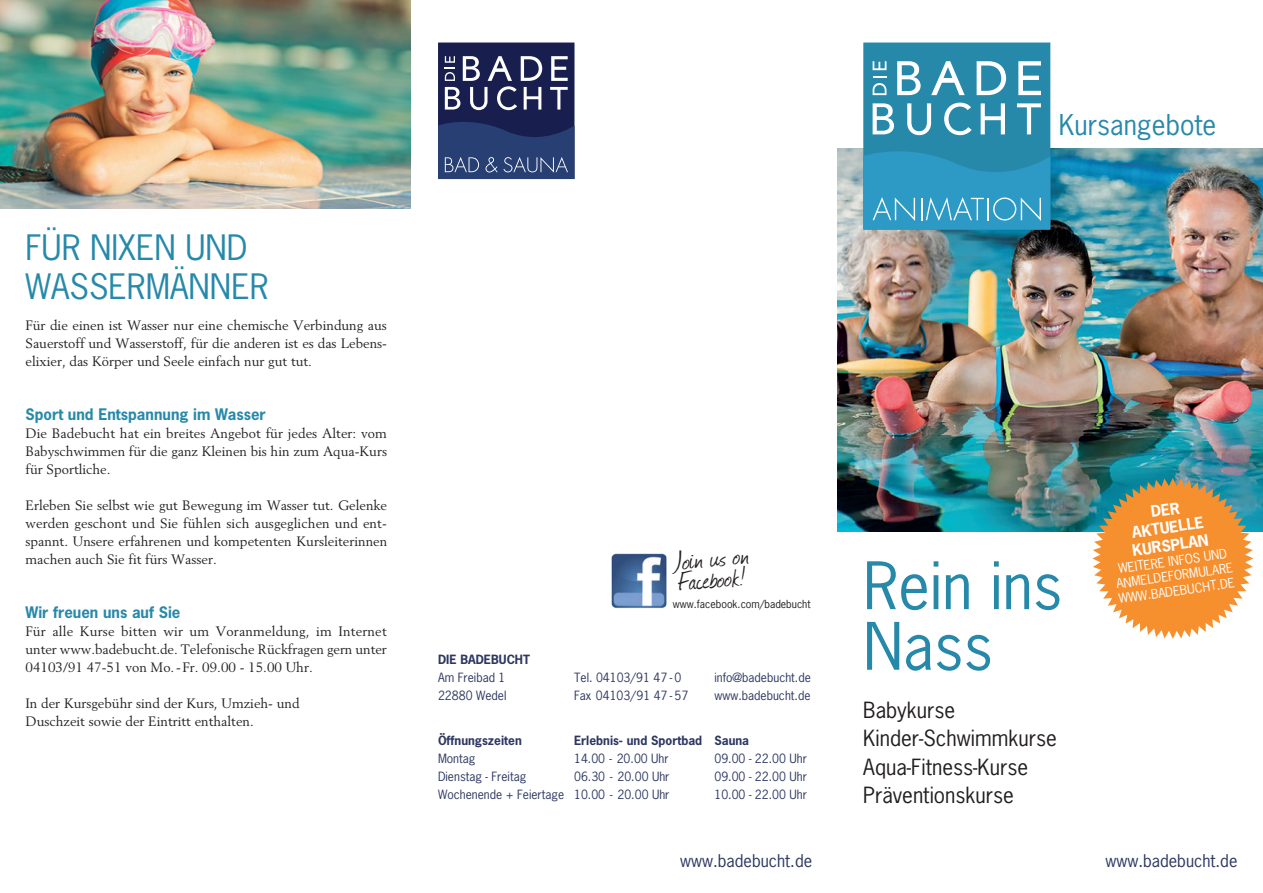
<style>
.page{position:relative;width:1263px;height:893px;background:#fff}
.page>*{position:absolute;margin:0;border:0;box-sizing:border-box;transform-origin:0 0}
.t1{font:61.5px/60.6px "News Gothic Std";color:#2789aa}
.t2{font:33px/39.6px "News Gothic Std";color:#2789aa}
.t3{font:30px/21px "Journal";color:#231f20}
.t4{font:27px "News Gothic Std";color:#2789aa}
.t5{font:21px/28.5px "News Gothic Std";color:#231f20}
.t6{font:16.5px "News Gothic Std";color:#2d3761}
.t7{font:700 15px "News Gothic Std";color:#2789aa}
.t8{font:700 15px/18px "News Gothic Std";color:#fff;text-align:center}
.t9{font:13.5px/18px "Berling LT Std";color:#231f20;text-align:justify}
.t10{font:12.45px/15px "News Gothic Std";color:#fff;text-align:center}
.t11{font:12px "News Gothic Std";color:#2d3761}
.t12{font:700 12px "News Gothic Std";color:#2d3761}
.t13{font:10.5px "News Gothic Std";color:#231f20}
</style>
<div class="page">
<img style="left:838px;top:149px;width:425px;height:382px">
<div style="left:863px;top:43px;width:187px;height:187px;background:#2789aa"></div>
<svg style="left:863px;top:141px;width:187px;height:89px"></svg>
<svg style="left:897px;top:61px;width:24px;height:34px"></svg>
<svg style="left:931px;top:61px;width:34px;height:34px"></svg>
<svg style="left:977px;top:61px;width:29px;height:34px"></svg>
<svg style="left:1018px;top:61px;width:23px;height:34px"></svg>
<svg style="left:873px;top:103px;width:21px;height:31px"></svg>
<svg style="left:907px;top:103px;width:24px;height:32px"></svg>
<svg style="left:944px;top:103px;width:28px;height:32px"></svg>
<svg style="left:981px;top:103px;width:24px;height:31px"></svg>
<svg style="left:1017px;top:103px;width:24px;height:31px"></svg>
<svg style="left:873px;top:76px;width:13px;height:19px"></svg>
<svg style="left:873px;top:61px;width:13px;height:9px"></svg>
<svg style="left:1092px;top:478px;width:161px;height:161px;background:#dba05e"></svg>
<svg style="left:438px;top:43px;width:136px;height:136px;background:#36426e"></svg>
<img style="left:611px;top:553px;width:56px;height:55px">
<img style="left:0;top:0;width:410px;height:208px">
<h2 class="t2" style="left:26px;top:227px;width:245px">FÜR NIXEN UND<br>WASSERMÄNNER</h2>
<p class="t9" style="left:26px;top:316px;width:363px">Für die einen ist Wasser nur eine chemische Verbindung aus Sauerstoff und Wasserstoff, für die anderen ist es das Lebens&shy;elixier, das Körper und Seele einfach nur gut tut.</p>
<p class="t7" style="left:26px;top:404px;width:242px">Sport und Entspannung im Wasser</p>
<p class="t9" style="left:26px;top:424px;width:363px">Die Badebucht hat ein breites Angebot für jedes Alter: vom Babyschwimmen für die ganz Kleinen bis hin zum Aqua-Kurs für Sportliche.</p>
<p class="t9" style="left:26px;top:496px;width:363px">Erleben Sie selbst wie gut Bewegung im Wasser tut. Gelenke werden geschont und Sie fühlen sich ausgeglichen und ent&shy;spannt. Unsere erfahrenen und kompetenten Kursleiterinnen machen auch Sie fit fürs Wasser.</p>
<p class="t7" style="left:26px;top:602px;width:156px">Wir freuen uns auf Sie</p>
<p class="t9" style="left:26px;top:622px;width:363px">Für alle Kurse bitten wir um Voranmeldung, im Internet unter www.badebucht.de. Telefonische Rückfragen gern unter 04103/91 47-51 von Mo.-Fr. 09.00 - 15.00 Uhr.</p>
<p class="t9" style="left:26px;top:694px;width:275px">In der Kursgebühr sind der Kurs, Umzieh- und<br>Duschzeit sowie der Eintritt enthalten.</p>
<h3 class="t3" style="left:675px;top:550px;width:75px;rotate:-5deg">Join us on<br>Facebook!</h3>
<p class="t13" style="left:673px;top:597px;width:139px">www.facebook.com/badebucht</p>
<p class="t12" style="left:438px;top:652px;width:93px">DIE BADEBUCHT</p>
<p class="t11" style="left:438px;top:670px;width:69px">Am Freibad 1</p>
<p class="t11" style="left:574px;top:670px;width:109px">Tel. 04103/91 47 - 0</p>
<p class="t11" style="left:714px;top:670px;width:98px">info@badebucht.de</p>
<p class="t11" style="left:438px;top:688px;width:70px">22880 Wedel</p>
<p class="t11" style="left:574px;top:688px;width:116px">Fax 04103/91 47 - 57</p>
<p class="t11" style="left:714px;top:688px;width:98px">www.badebucht.de</p>
<p class="t12" style="left:438px;top:733px;width:85px">Öffnungszeiten</p>
<p class="t12" style="left:574px;top:733px;width:177px">Erlebnis- und Sportbad Sauna</p>
<p class="t11" style="left:438px;top:751px;width:39px">Montag</p>
<p class="t11" style="left:574px;top:751px;width:96px">14.00 - 20.00 Uhr</p>
<p class="t11" style="left:714px;top:751px;width:94px">09.00 - 22.00 Uhr</p>
<p class="t11" style="left:438px;top:769px;width:90px">Dienstag - Freitag</p>
<p class="t11" style="left:574px;top:769px;width:97px">06.30 - 20.00 Uhr</p>
<p class="t11" style="left:714px;top:769px;width:94px">09.00 - 22.00 Uhr</p>
<p class="t11" style="left:438px;top:787px;width:233px">Wochenende + Feiertage 10.00 - 20.00 Uhr</p>
<p class="t11" style="left:714px;top:787px;width:94px">10.00 - 22.00 Uhr</p>
<p class="t6" style="left:680px;top:851px;width:134px">www.badebucht.de</p>
<h3 class="t4" style="left:1059px;top:107px;width:159px">Kursangebote</h3>
<h1 class="t1" style="left:863px;top:555px;width:201px">Rein ins<br>Nass</h1>
<h3 class="t5" style="left:863px;top:696px;width:195px">Babykurse<br>Kinder-Schwimmkurse<br>Aqua-Fitness-Kurse<br>Präventionskurse</h3>
<p class="t8" style="left:1126px;top:506px;width:78px;rotate:-8deg">DER<br>AKTUELLE<br>KURSPLAN</p>
<p class="t10" style="left:1113px;top:561px;width:119px;rotate:-8deg">WEITERE INFOS UND<br>ANMELDEFORMULARE<br>WWW.BADEBUCHT.DE</p>
<p class="t6" style="left:1105px;top:851px;width:134px">www.badebucht.de</p>
</div>
